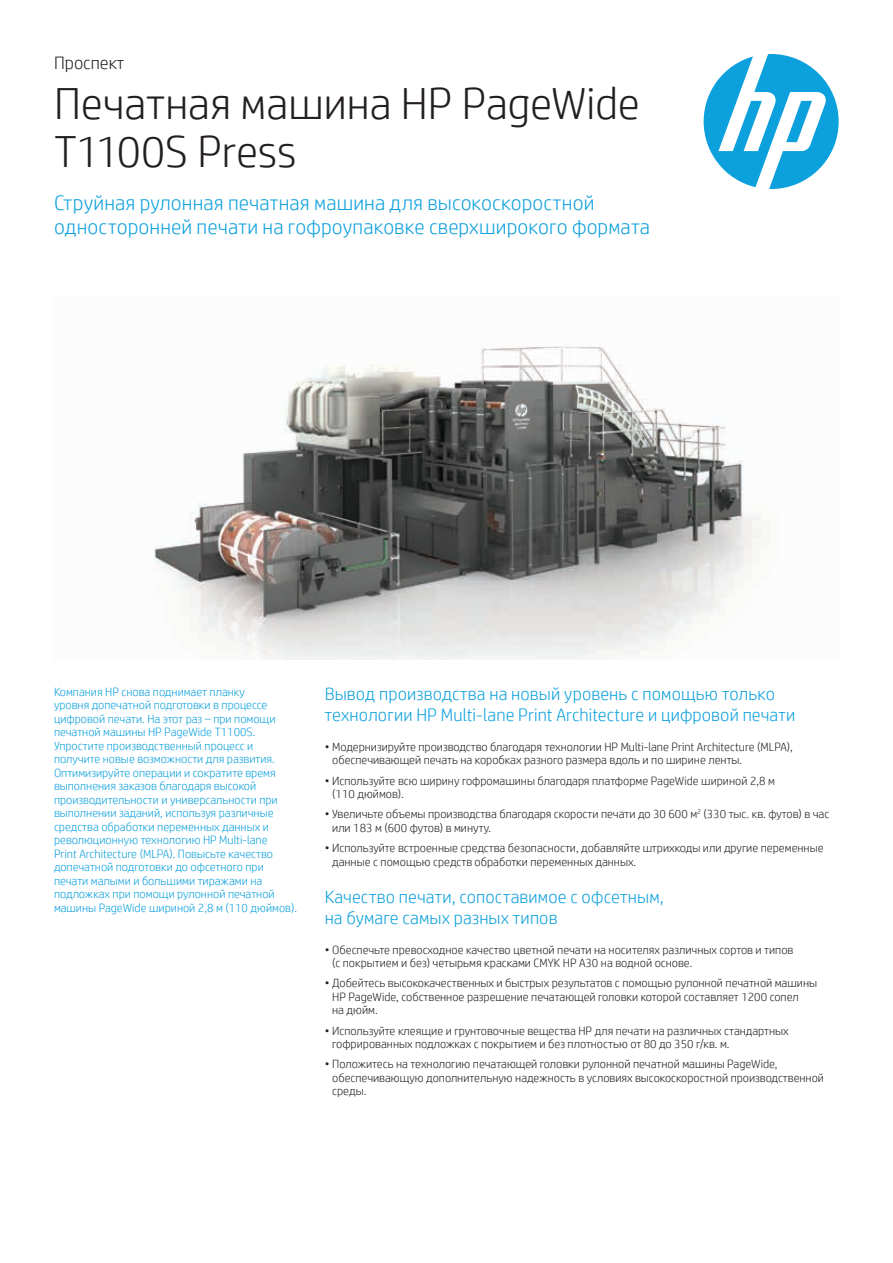
<style>
.page{position:relative;width:893px;height:1263px;background:#fff}
.page>*{position:absolute;margin:0;border:0;box-sizing:border-box;transform-origin:0 0}
.Cover_headline_30_32{font:300 45px/48px "HP Simplified";letter-spacing:-.005em;color:#231f20}
.Cover_subhead_14_16{font:300 21px/24px "HP Simplified";letter-spacing:.005em;color:#0ca0dd}
.Subhead_14_16_bold_b{font:300 18px/21px "HP Simplified";letter-spacing:.005em;color:#0ca0dd}
.Document_type_for_12{font:300 18px "HP Simplified";color:#231f20}
.t1{font:300 12px/13.5px "HP Simplified";color:#231f20}
.Sidebar_header_9_10{font:300 12px/13.5px "HP Simplified";color:#0ca0dd}
</style>
<div class="page">
<svg style="left:704px;top:54px;width:135px;height:135px"></svg>
<img style="left:154px;top:346px;width:607px;height:313px">
<p class="Document_type_for_12" style="left:54px;top:51px;width:72px">Проспект</p>
<p class="Cover_headline_30_32" style="left:54px;top:78px;width:587px">Печатная машина HP PageWide<br>T1100S Press</p>
<p class="Cover_subhead_14_16" style="left:54px;top:190px;width:598px">Струйная рулонная печатная машина для высокоскоростной односторонней печати на гофроупаковке сверхширокого формата</p>
<p class="Sidebar_header_9_10" style="left:54px;top:684px;width:245px">Компания HP снова поднимает планку<br>уровня допечатной подготовки в процессе цифровой печати. На этот раз – при помощи печатной машины HP PageWide T1100S.<br>Упростите производственный процесс и получите новые возможности для развития.<br>Оптимизируйте операции и сократите время выполнения заказов благодаря высокой производительности и универсальности при выполнении заданий, используя различные средства обработки переменных данных и революционную технологию HP Multi-lane<br>Print Architecture (MLPA). Повысьте качество допечатной подготовки до офсетного при печати малыми и большими тиражами на подложках при помощи рулонной печатной машины PageWide шириной 2,8 м (110 дюймов).</p>
<p class="Subhead_14_16_bold_b" style="left:325px;top:683px;width:472px">Вывод производства на новый уровень с помощью только технологии HP Multi-lane Print Architecture и цифровой печати</p>
<p class="t1" style="left:332px;top:740px;width:462px;text-indent:-8px">• Модернизируйте производство благодаря технологии HP Multi-lane Print Architecture (MLPA), обеспечивающей печать на коробках разного размера вдоль и по ширине ленты.</p>
<p class="t1" style="left:332px;top:773px;width:444px;text-indent:-8px">• Используйте всю ширину гофромашины благодаря платформе PageWide шириной 2,8 м (110 дюймов).</p>
<p class="t1" style="left:332px;top:807px;width:499px;text-indent:-8px">• Увеличьте объемы производства благодаря скорости печати до 30 600 м<sup>2</sup> (330 тыс. кв. футов) в час или 183 м (600 футов) в минуту.</p>
<p class="t1" style="left:332px;top:841px;width:493px;text-indent:-8px">• Используйте встроенные средства безопасности, добавляйте штрихкоды или другие переменные данные с помощью средств обработки переменных данных.</p>
<p class="Subhead_14_16_bold_b" style="left:325px;top:885px;width:341px">Качество печати, сопоставимое с офсетным, на бумаге самых разных типов</p>
<p class="t1" style="left:332px;top:942px;width:463px;text-indent:-8px">• Обеспечьте превосходное качество цветной печати на носителях различных сортов и типов (с покрытием и без) четырьмя красками CMYK HP A30 на водной основе.</p>
<p class="t1" style="left:332px;top:976px;width:486px;text-indent:-8px">• Добейтесь высококачественных и быстрых результатов с помощью рулонной печатной машины<br>HP PageWide, собственное разрешение печатающей головки которой составляет 1200 сопел<br>на дюйм.</p>
<p class="t1" style="left:332px;top:1023px;width:458px;text-indent:-8px">• Используйте клеящие и грунтовочные вещества HP для печати на различных стандартных гофрированных подложках с покрытием и без плотностью от 80 до 350 г/кв. м.</p>
<p class="t1" style="left:332px;top:1057px;width:493px;text-indent:-8px">• Положитесь на технологию печатающей головки рулонной печатной машины PageWide, обеспечивающую дополнительную надежность в условиях высокоскоростной производственной среды.</p>
</div>
